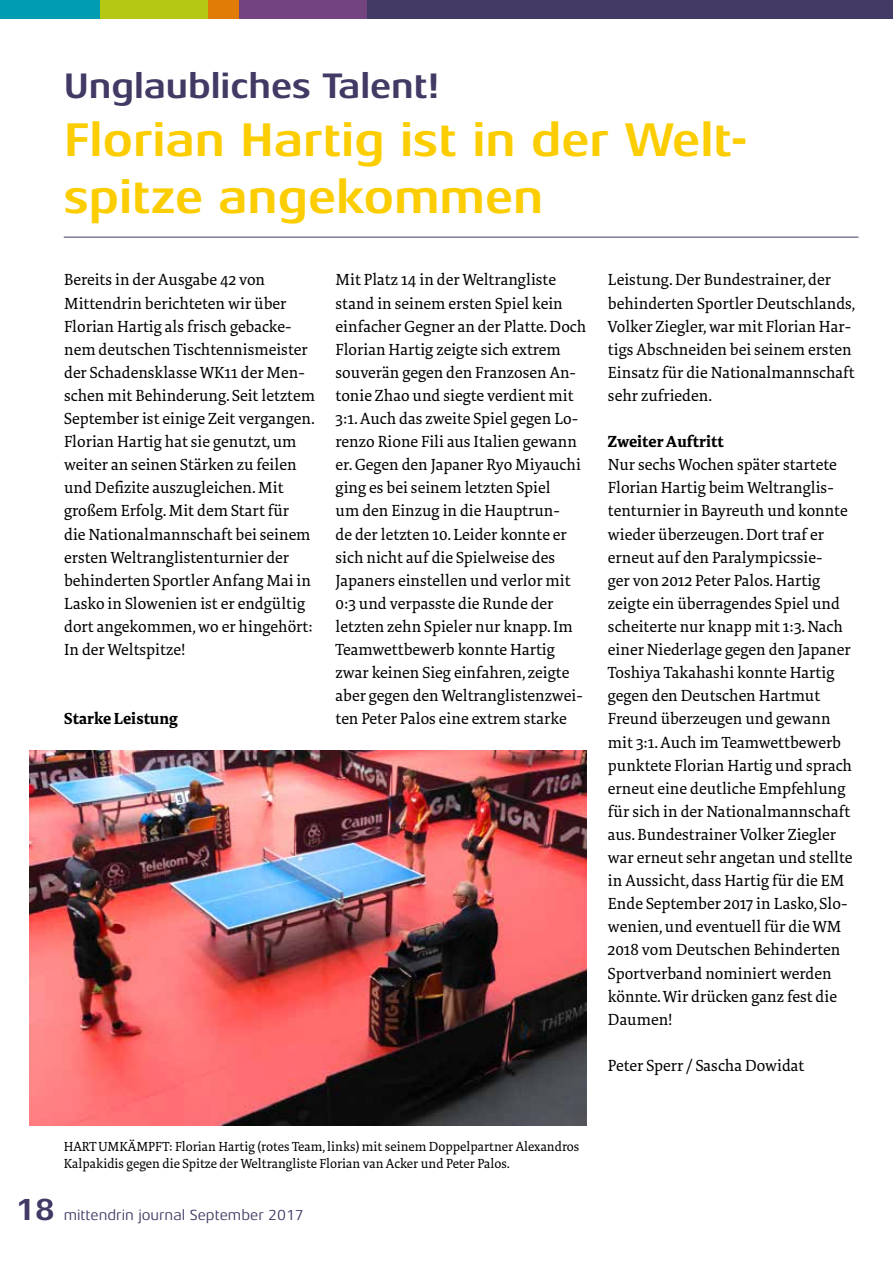
<style>
.page{position:relative;width:893px;height:1263px;background:#fff}
.page>*{position:absolute;margin:0;border:0;box-sizing:border-box;transform-origin:0 0}
.t1{font:700 48px/57.6px "Aeonis LT Pro";color:#fccd00}
.t2{font:700 36px "Aeonis LT Pro";color:#423964}
.t3{font:16.5px/23.1px "Tundra OT";color:#000}
.t4{font:700 16.5px "Tundra OT";color:#000}
.t5{font:15px "Aeonis LT Pro";color:#423964}
.t6{font:13.5px/16.5px "Tundra OT";color:#000}
.s1{font-weight:700;font-size:31.5px;color:#423965}
</style>
<div class="page">
<div style="left:239px;top:0;width:128px;height:19px;background:#734380"></div>
<div style="left:207px;top:0;width:32px;height:19px;background:#e17c06"></div>
<div style="left:99px;top:0;width:108px;height:19px;background:#b4c814"></div>
<div style="left:0;top:0;width:99px;height:19px;background:#009cb1"></div>
<div style="left:367px;top:0;width:526px;height:19px;background:#423964"></div>
<hr style="left:64px;top:237px;width:794px;height:1px;background:#423965">
<img style="left:30px;top:750px;width:556px;height:376px">
<h2 class="t2" style="left:64px;top:66px;width:377px">Unglaubliches Talent!</h2>
<h1 class="t1" style="left:64px;top:111px;width:685px">Florian Hartig ist in der Welt&shy;spitze angekommen</h1>
<p class="t3" style="left:64px;top:269px;width:252px">Bereits in der Ausgabe 42 von Mittendrin berichteten wir über Florian Hartig als frisch gebacke&shy;nem deutschen Tischtennismeister der Schadensklasse WK11 der Men&shy;schen mit Behinderung. Seit letztem September ist einige Zeit vergangen.<br>Florian Hartig hat sie genutzt, um weiter an seinen Stärken zu feilen und Defizite auszugleichen. Mit großem Erfolg. Mit dem Start für<br>die Nationalmannschaft bei seinem ersten Weltranglistenturnier der behinderten Sportler Anfang Mai in Lasko in Slowenien ist er endgültig dort angekommen, wo er hingehört:<br>In der Weltspitze!</p>
<p class="t4" style="left:64px;top:709px;width:115px">Starke Leistung</p>
<p class="t3" style="left:336px;top:269px;width:252px">Mit Platz 14 in der Weltrangliste stand in seinem ersten Spiel kein einfacher Gegner an der Platte. Doch Florian Hartig zeigte sich extrem souverän gegen den Franzosen An&shy;tonie Zhao und siegte verdient mit 3:1. Auch das zweite Spiel gegen Lo&shy;renzo Rione Fili aus Italien gewann er. Gegen den Japaner Ryo Miyauchi ging es bei seinem letzten Spiel<br>um den Einzug in die Hauptrun-<br>de der letzten 10. Leider konnte er sich nicht auf die Spielweise des Japaners einstellen und verlor mit 0:3 und verpasste die Runde der letzten zehn Spieler nur knapp. Im Teamwettbewerb konnte Hartig zwar keinen Sieg einfahren, zeigte aber gegen den Weltranglistenzwei&shy;ten Peter Palos eine extrem starke</p>
<p class="t3" style="left:608px;top:269px;width:249px">Leistung. Der Bundestrainer, der behinderten Sportler Deutschlands,<br>Volker Ziegler, war mit Florian Har&shy;tigs Abschneiden bei seinem ersten<br>Einsatz für die Nationalmannschaft sehr zufrieden.</p>
<p class="t4" style="left:608px;top:432px;width:117px">Zweiter Auftritt</p>
<p class="t3" style="left:608px;top:454px;width:246px">Nur sechs Wochen später startete<br>Florian Hartig beim Weltranglis&shy;tenturnier in Bayreuth und konnte wieder überzeugen. Dort traf er erneut auf den Paralympicssie-<br>ger von 2012 Peter Palos. Hartig zeigte ein überragendes Spiel und scheiterte nur knapp mit 1:3. Nach einer Niederlage gegen den Japaner<br>Toshiya Takahashi konnte Hartig gegen den Deutschen Hartmut<br>Freund überzeugen und gewann mit 3:1. Auch im Teamwettbewerb punktete Florian Hartig und sprach erneut eine deutliche Empfehlung für sich in der Nationalmannschaft aus. Bundestrainer Volker Ziegler war erneut sehr angetan und stellte in Aussicht, dass Hartig für die EM<br>Ende September 2017 in Lasko, Slo&shy;wenien, und eventuell für die WM<br>2018 vom Deutschen Behinderten<br>Sportverband nominiert werden könnte. Wir drücken ganz fest die<br>Daumen!</p>
<p class="t3" style="left:608px;top:1054px;width:198px">Peter Sperr / Sascha Dowidat</p>
<p class="t6" style="left:64px;top:1139px;width:517px">HART UMKÄMPFT: Florian Hartig (rotes Team, links) mit seinem Doppelpartner Alexandros<br>Kalpakidis gegen die Spitze der Weltrangliste Florian van Acker und Peter Palos.</p>
<p class="t5" style="left:15px;top:1206px;width:290px"><span class="s1">18</span> mittendrin journal September 2017</p>
</div>
